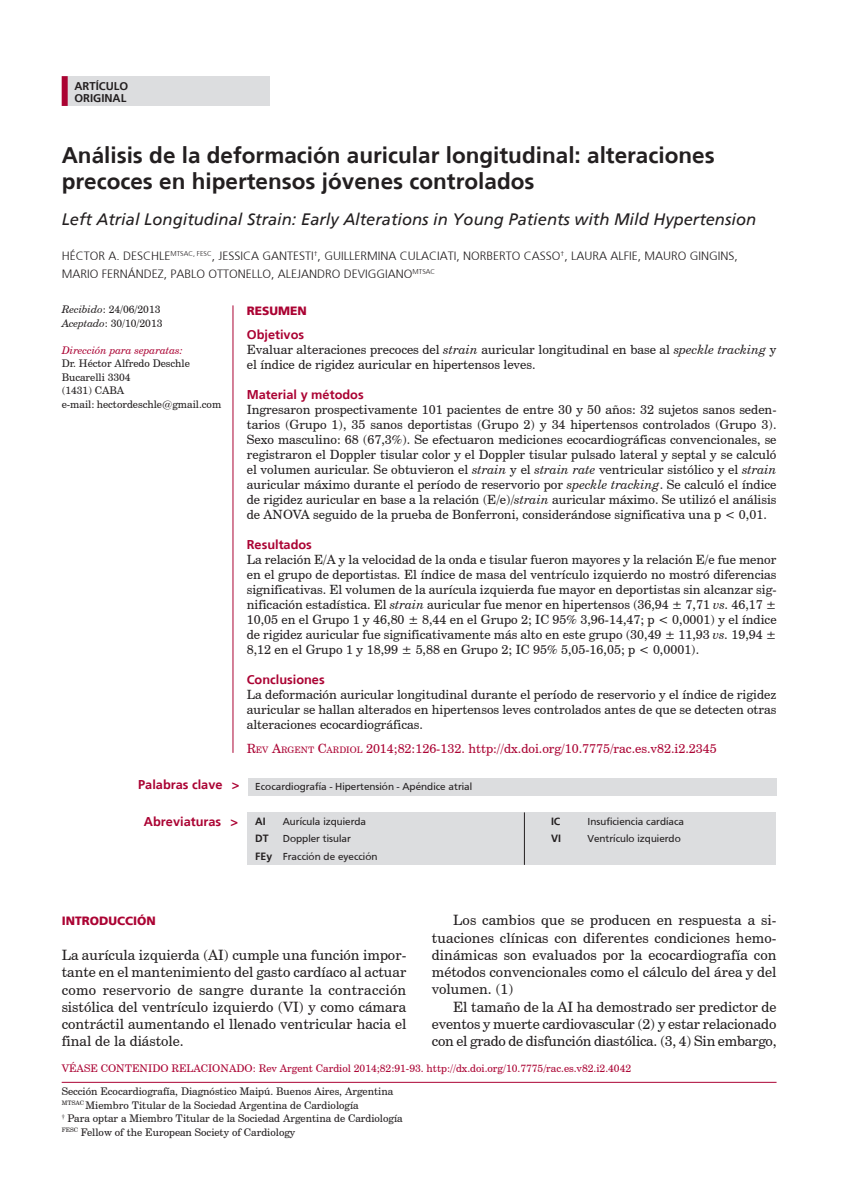
<style>
.page{position:relative;width:851px;height:1191px;background:#fff}
.page>*{position:absolute;margin:0;border:0;box-sizing:border-box;transform-origin:0 0}
.titulo{font:700 22.5px/25.5px "Frutiger";color:#231f20}
.Titulo_Inglés{font:italic 16.5px "Frutiger";color:#231f20}
.texto{font:14.25px/17.2px "Century Schoolbook BT";letter-spacing:-.005em;color:#231f20;text-align:justify}
.texto1{font:14.25px/17.2px "Century Schoolbook BT";color:#231f20;text-align:justify}
.resumen{font:12.75px/15px "Century Schoolbook BT";color:#231f20;text-align:justify}
.pie_resumen{font:12.75px "Century Schoolbook BT";color:#ab0333}
.resubtit1{font:700 12.75px "Frutiger";color:#ab0333}
.pal_clave{font:700 12.75px "Frutiger";color:#ab0333}
.autor{font:300 12px/18px "Frutiger";color:#231f20}
.subtit{font:900 12px "Frutiger";color:#ab0333}
.subtit_resumen{font:900 12px "Frutiger";color:#ab0333}
.seccion{font:700 11.25px "Frutiger";color:#231f20}
.pie{font:10.5px "Century Schoolbook BT";color:#231f20}
.pie_-_color{font:10.5px "Century Schoolbook BT";color:#ab0333}
.abreviat{font:10.5px "Frutiger";color:#231f20}
.pie_c_raya{font:10.5px "Century Schoolbook BT";color:#231f20}
.claves{font:10.5px "Frutiger";color:#231f20}
.pie-2{font:italic 10.5px "Century Schoolbook BT";color:#ab0333}
.abreviat-2{font:700 10.5px "Frutiger";color:#231f20}
.s1{font-style:italic}
.s2{font-style:inherit}
.s3{font-size:8.85px}
.s4{font-weight:700}
</style>
<div class="page">
<div style="left:247px;top:812px;width:528px;height:53px;background:#dcdddf"></div>
<div style="left:248px;top:778px;width:528px;height:17px;background:#dcdddf"></div>
<div style="left:62px;top:76px;width:207px;height:30px;background:#dcdddf"></div>
<hr style="left:232px;top:305px;width:1px;height:448px;background:#ab0333">
<div style="left:62px;top:76px;width:6px;height:30px;background:#ab0333"></div>
<hr style="left:62px;top:1082px;width:714px;height:1px;background:#ab0333">
<hr style="left:524px;top:812px;width:1px;height:53px;background:#231f20">
<p class="seccion" style="left:74px;top:79px;width:55px">ARTÍCULO</p>
<p class="seccion" style="left:74px;top:92px;width:53px">ORIGINAL</p>
<p class="titulo" style="left:62px;top:143px;width:654px">Análisis de la deformación auricular longitudinal: alteraciones precoces en hipertensos jóvenes controlados</p>
<p class="Titulo_Inglés" style="left:62px;top:209px;width:696px">Left Atrial Longitudinal Strain: Early Alterations in Young Patients with Mild Hypertension</p>
<p class="autor" style="left:62px;top:247px;width:677px">HÉCTOR A. DESCHLE<sup>MTSAC,</sup> <sup>FESC</sup>, JESSICA GANTESTI<sup>†</sup>, GUILLERMINA CULACIATI, NORBERTO CASSO<sup>†</sup>, LAURA ALFIE, MAURO GINGINS,<br>MARIO FERNÁNDEZ, PABLO OTTONELLO, ALEJANDRO DEVIGGIANO<sup>MTSAC</sup></p>
<p class="pie" style="left:62px;top:303px;width:100px"><span class="s1">Recibido</span>: 24/06/2013</p>
<p class="pie" style="left:62px;top:317px;width:102px"><span class="s1">Aceptado</span>: 30/10/2013</p>
<p class="pie-2" style="left:62px;top:344px;width:123px">Dirección para separatas:</p>
<p class="pie" style="left:62px;top:357px;width:130px">Dr. Héctor Alfredo Deschle</p>
<p class="pie" style="left:62px;top:371px;width:70px">Bucarelli 3304</p>
<p class="pie" style="left:62px;top:384px;width:64px">(1431) CABA</p>
<p class="pie" style="left:62px;top:398px;width:161px">e-mail: hectordeschle@gmail.com</p>
<p class="subtit_resumen" style="left:247px;top:304px;width:61px">RESUMEN</p>
<p class="resubtit1" style="left:247px;top:327px;width:59px">Objetivos</p>
<p class="resumen" style="left:247px;top:342px;width:531px">Evaluar alteraciones precoces del <span class="s1">strain</span> auricular longitudinal en base al <span class="s1">speckle tracking</span> y el índice de rigidez auricular en hipertensos leves.</p>
<p class="resubtit1" style="left:247px;top:387px;width:118px">Material y métodos</p>
<p class="resumen" style="left:247px;top:402px;width:531px">Ingresaron prospectivamente 101 pacientes de entre 30 y 50 años: 32 sujetos sanos seden&shy;tarios (Grupo 1), 35 sanos deportistas (Grupo 2) y 34 hipertensos controlados (Grupo 3).<br>Sexo masculino: 68 (67,3%). Se efectuaron mediciones ecocardiográficas convencionales, se registraron el Doppler tisular color y el Doppler tisular pulsado lateral y septal y se calculó el volumen auricular. Se obtuvieron el <span class="s1">strain</span> y el <span class="s1">strain rate</span> ventricular sistólico y el <span class="s1">strain </span>auricular máximo durante el período de reservorio por <span class="s1">speckle tracking</span>. Se calculó el índice de rigidez auricular en base a la relación (E/e)/<span class="s1">strain</span> auricular máximo. Se utilizó el análisis de ANOVA seguido de la prueba de Bonferroni, considerándose significativa una p &lt; 0,01.</p>
<p class="resubtit1" style="left:247px;top:537px;width:67px">Resultados</p>
<p class="resumen" style="left:247px;top:552px;width:531px">La relación E/A y la velocidad de la onda e tisular fueron mayores y la relación E/e fue menor en el grupo de deportistas. El índice de masa del ventrículo izquierdo no mostró diferencias significativas. El volumen de la aurícula izquierda fue mayor en deportistas sin alcanzar sig&shy;nificación estadística. El <span class="s1">strain</span> auricular fue menor en hipertensos (36,94 ± 7,71 <span class="s1">vs.</span> 46,17 ± 10,05 en el Grupo 1 y 46,80 ± 8,44 en el Grupo 2; IC 95% 3,96-14,47; p &lt; 0,0001) y el índice de rigidez auricular fue significativamente más alto en este grupo (30,49 ± 11,93 <span class="s1">vs.</span> 19,94 ± 8,12 en el Grupo 1 y 18,99 ± 5,88 en Grupo 2; IC 95% 5,05-16,05; p &lt; 0,0001).</p>
<p class="resubtit1" style="left:247px;top:672px;width:79px">Conclusiones</p>
<p class="resumen" style="left:247px;top:687px;width:531px">La deformación auricular longitudinal durante el período de reservorio y el índice de rigidez auricular se hallan alterados en hipertensos leves controlados antes de que se detecten otras alteraciones ecocardiográficas.</p>
<p class="pie_resumen" style="left:247px;top:740px;width:471px"><span class="s2">R</span><span class="s3">EV</span> <span class="s2">A</span><span class="s3">RGENT</span> <span class="s2">C</span><span class="s3">ARDIOL</span> 2014;82:126-132. http://dx.doi.org/10.7775/rac.es.v82.i2.2345</p>
<p class="claves" style="left:255px;top:780px;width:218px">Ecocardiografía - Hipertensión - Apéndice atrial</p>
<p class="abreviat-2" style="left:255px;top:815px;width:12px">AI</p>
<p class="abreviat" style="left:283px;top:815px;width:85px">Aurícula izquierda</p>
<p class="abreviat-2" style="left:551px;top:815px;width:11px">IC</p>
<p class="abreviat" style="left:587px;top:815px;width:98px">Insuficiencia cardíaca</p>
<p class="abreviat-2" style="left:255px;top:832px;width:15px">DT</p>
<p class="abreviat" style="left:283px;top:833px;width:70px">Doppler tisular</p>
<p class="abreviat-2" style="left:551px;top:832px;width:11px">VI</p>
<p class="abreviat" style="left:587px;top:833px;width:95px">Ventrículo izquierdo</p>
<p class="abreviat" style="left:255px;top:850px;width:124px"><span class="s4">FEy</span> Fracción de eyección</p>
<p class="pal_clave" style="left:138px;top:777px;width:103px">Palabras clave &gt;</p>
<p class="pal_clave" style="left:144px;top:813px;width:96px">Abreviaturas &gt;</p>
<p class="subtit" style="left:62px;top:913px;width:96px">INTRODUCCIÓN</p>
<p class="texto1" style="left:62px;top:946px;width:346px">La aurícula izquierda (AI) cumple una función impor&shy;tante en el mantenimiento del gasto cardíaco al actuar como reservorio de sangre durante la contracción sistólica del ventrículo izquierdo (VI) y como cámara contráctil aumentando el llenado ventricular hacia el final de la diástole.</p>
<p class="texto" style="left:432px;top:911px;width:346px;text-indent:21px">Los cambios que se producen en respuesta a si&shy;tuaciones clínicas con diferentes condiciones hemo&shy;dinámicas son evaluados por la ecocardiografía con métodos convencionales como el cálculo del área y del volumen. (1)</p>
<p class="texto" style="left:432px;top:997px;width:346px;text-indent:21px">El tamaño de la AI ha demostrado ser predictor de eventos y muerte cardiovascular (2) y estar relacionado con el grado de disfunción diastólica. (3, 4) Sin embargo,</p>
<p class="pie_-_color" style="left:62px;top:1062px;width:571px">VÉASE CONTENIDO RELACIONADO: Rev Argent Cardiol 2014;82:91-93. http://dx.doi.org/10.7775/rac.es.v82.i2.4042</p>
<p class="pie_c_raya" style="left:62px;top:1085px;width:333px">Sección Ecocardiografía, Diagnóstico Maipú. Buenos Aires, Argentina</p>
<p class="pie" style="left:62px;top:1098px;width:298px"><sup>MTSAC</sup> Miembro Titular de la Sociedad Argentina de Cardiología</p>
<p class="pie" style="left:62px;top:1112px;width:342px"><sup>†</sup> Para optar a Miembro Titular de la Sociedad Argentina de Cardiología</p>
<p class="pie" style="left:62px;top:1125px;width:235px"><sup>FESC</sup> Fellow of the European Society of Cardiology</p>
</div>
